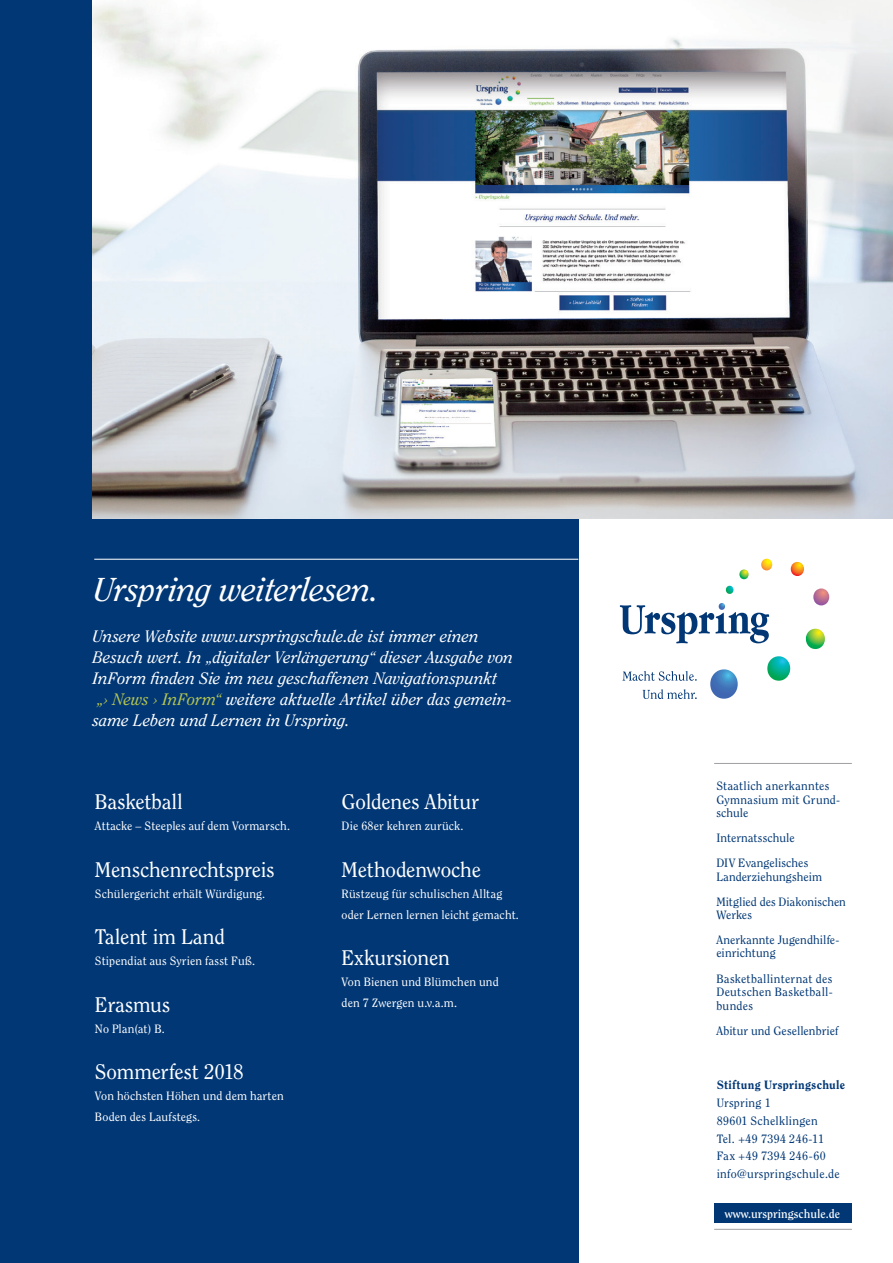
<style>
.page{position:relative;width:893px;height:1263px;background:#fff}
.page>*{position:absolute;margin:0;border:0;box-sizing:border-box;transform-origin:0 0}
.t1{font:italic 33px "Clearface Std";letter-spacing:-.01em;color:#fff}
.t2{font:21px "Clearface Std";letter-spacing:-.01em;color:#fff}
.t3{font:italic 16.5px/21px "Clearface Std";letter-spacing:.005em;color:#fff}
.t4{font:12px/17.7px "Clearface Std";letter-spacing:.015em;color:#013775}
.t5{font:12px/21px "Clearface Std";letter-spacing:.005em;color:#fff}
.t6{font:800 12px "Clearface Std";letter-spacing:.025em;color:#013775}
.t7{font:700 12px "Clearface Std";color:#fff}
.s1{color:#b4c450}
</style>
<div class="page">
<div style="left:0;top:0;width:578px;height:1263px;background:#013775"></div>
<hr style="left:94px;top:559px;width:484px;height:1px;background:#fff">
<img style="left:93px;top:0;width:800px;height:519px">
<svg style="left:726px;top:586px;width:7px;height:8px"></svg>
<svg style="left:739px;top:569px;width:10px;height:10px"></svg>
<svg style="left:761px;top:559px;width:11px;height:11px"></svg>
<svg style="left:791px;top:562px;width:13px;height:14px"></svg>
<svg style="left:813px;top:588px;width:16px;height:17px"></svg>
<svg style="left:806px;top:629px;width:19px;height:20px"></svg>
<svg style="left:767px;top:656px;width:23px;height:25px"></svg>
<svg style="left:710px;top:669px;width:28px;height:30px"></svg>
<svg style="left:620px;top:603px;width:149px;height:40px"></svg>
<svg style="left:622px;top:671px;width:75px;height:10px"></svg>
<svg style="left:643px;top:689px;width:54px;height:10px"></svg>
<div style="left:714px;top:1203px;width:138px;height:20px;background:#013775"></div>
<hr style="left:714px;top:763px;width:138px;height:1px;background:#a1a1a5">
<hr style="left:714px;top:1229px;width:138px;height:1px;background:#a1a1a5">
<h1 class="t1" style="left:94px;top:570px;width:286px">Urspring weiterlesen.</h1>
<p class="t3" style="left:93px;top:626px;width:422px">Unsere Website www.urspringschule.de ist immer einen Besuch wert. In „digitaler Verlängerung“ dieser Ausgabe von InForm finden Sie im neu geschaffenen Navigationspunkt<br><span class="s1">„› News › InForm“</span> weitere aktuelle Artikel über das gemein&shy;same Leben und Lernen in Urspring.</p>
<h2 class="t2" style="left:95px;top:789px;width:89px">Basketball</h2>
<p class="t5" style="left:95px;top:816px;width:197px">Attacke – Steeples auf dem Vormarsch.</p>
<h2 class="t2" style="left:95px;top:857px;width:181px">Menschenrechtspreis</h2>
<p class="t5" style="left:95px;top:883px;width:172px">Schülergericht erhält Würdigung.</p>
<h2 class="t2" style="left:95px;top:924px;width:131px">Talent im Land</h2>
<p class="t5" style="left:95px;top:951px;width:162px">Stipendiat aus Syrien fasst Fuß.</p>
<h2 class="t2" style="left:95px;top:992px;width:77px">Erasmus</h2>
<p class="t5" style="left:95px;top:1018px;width:71px">No Plan(at) B.</p>
<h2 class="t2" style="left:95px;top:1059px;width:150px">Sommerfest 2018</h2>
<p class="t5" style="left:95px;top:1086px;width:190px">Von höchsten Höhen und dem harten<br>Boden des Laufstegs.</p>
<h2 class="t2" style="left:342px;top:789px;width:139px">Goldenes Abitur</h2>
<p class="t5" style="left:342px;top:816px;width:123px">Die 68er kehren zurück.</p>
<h2 class="t2" style="left:342px;top:857px;width:141px">Methodenwoche</h2>
<p class="t5" style="left:342px;top:883px;width:179px">Rüstzeug für schulischen Alltag oder Lernen lernen leicht gemacht.</p>
<h2 class="t2" style="left:342px;top:945px;width:110px">Exkursionen</h2>
<p class="t5" style="left:342px;top:972px;width:159px">Von Bienen und Blümchen und den 7 Zwergen u.v.a.m.</p>
<p class="t4" style="left:716px;top:779px;width:125px;line-height:13.5px">Staatlich anerkanntes<br>Gymnasium mit Grund&shy;schule</p>
<p class="t4" style="left:716px;top:826px;width:94px;line-height:25px">Internatsschule<br>DIV Evangelisches</p>
<p class="t4" style="left:716px;top:864px;width:131px;line-height:25px">Landerziehungsheim<br>Mitglied des Diakonischen</p>
<p class="t4" style="left:716px;top:903px;width:125px;line-height:24.3px">Werkes<br>Anerkannte Jugendhilfe-</p>
<p class="t4" style="left:716px;top:940px;width:118px;line-height:25.8px">einrichtung<br>Basketballinternat des</p>
<p class="t4" style="left:716px;top:985px;width:118px;line-height:13.5px">Deutschen Basketball&shy;bundes</p>
<p class="t4" style="left:716px;top:1022px;width:124px">Abitur und Gesellenbrief</p>
<p class="t6" style="left:717px;top:1078px;width:130px">Stiftung Urspringschule</p>
<p class="t4" style="left:717px;top:1094px;width:125px">Urspring 1<br>89601 Schelklingen<br>Tel. +49 7394 246-11<br>Fax +49 7394 246-60 info@urspringschule.de</p>
<p class="t7" style="left:725px;top:1206px;width:117px">www.urspringschule.de</p>
</div>
